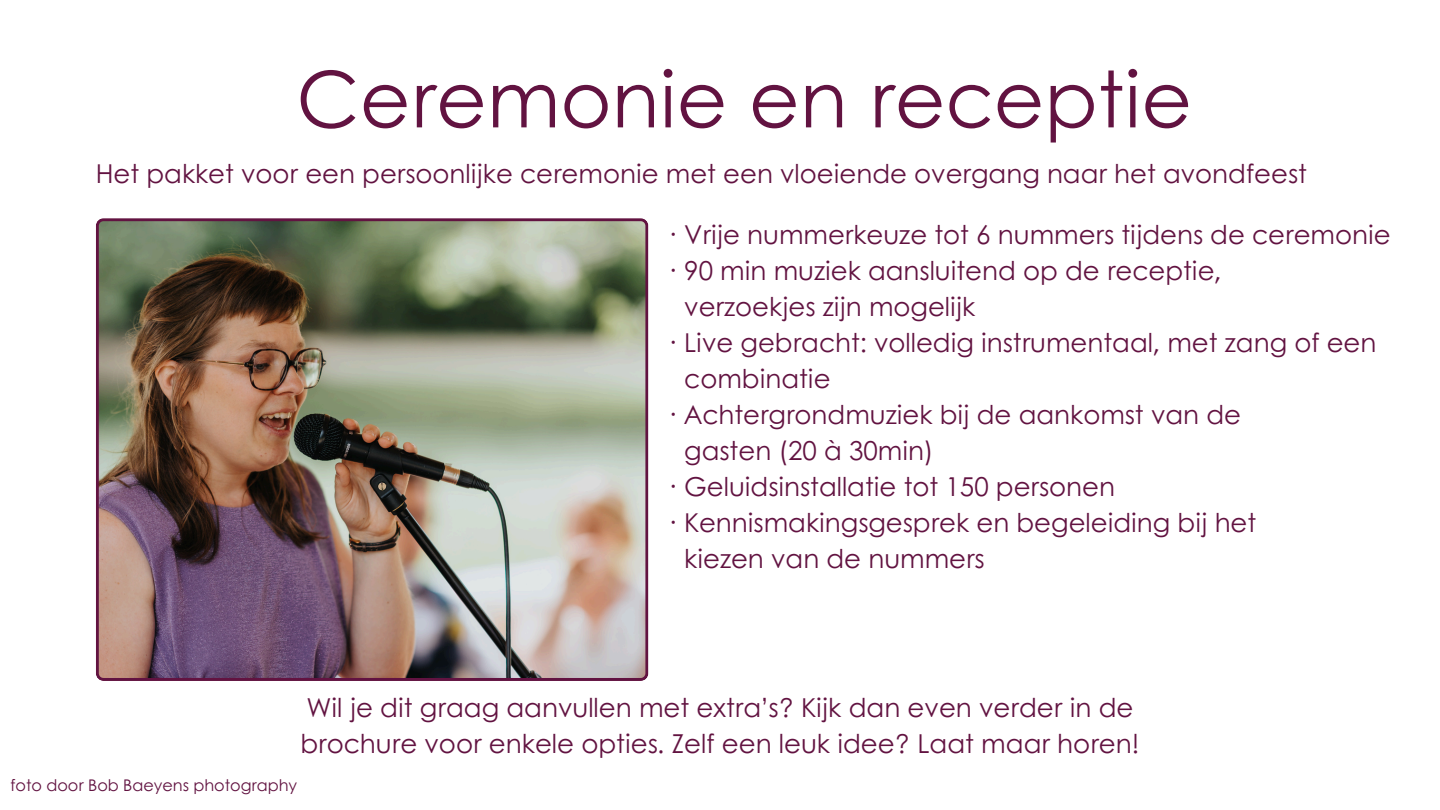
<style>
.page{position:relative;width:1440px;height:810px;background:#fff}
.page>*{position:absolute;margin:0;border:0;box-sizing:border-box;transform-origin:0 0}
.t1{font:78px "Century Gothic";color:#621341}
.t2{font:26.1px/36.1px "Century Gothic";color:#621341}
.t3{font:26px "Century Gothic";color:#621341}
.t4{font:16.1px "Century Gothic";color:#621341}
</style>
<div class="page">
<img style="left:96px;top:218px;width:552px;height:463px">
<p class="t1" style="left:296px;top:40px;width:897px">Ceremonie en receptie</p>
<h2 class="t3" style="left:96px;top:154px;width:1213px">Het pakket voor een persoonlijke ceremonie met een vloeiende overgang naar het avondfeest</h2>
<h2 class="t3" style="left:670px;top:215px;width:722px">· Vrije nummerkeuze tot 6 nummers tijdens de ceremonie</h2>
<h2 class="t3" style="left:670px;top:251px;width:553px">· 90 min muziek aansluitend op de receptie,</h2>
<h2 class="t3" style="left:684px;top:287px;width:293px">verzoekjes zijn mogelijk</h2>
<h2 class="t3" style="left:670px;top:323px;width:708px">· Live gebracht: volledig instrumentaal, met zang of een</h2>
<h2 class="t3" style="left:684px;top:359px;width:148px">combinatie</h2>
<h2 class="t3" style="left:670px;top:395px;width:573px">· Achtergrondmuziek bij de aankomst van de</h2>
<h2 class="t3" style="left:684px;top:431px;width:251px">gasten (20 à 30min)</h2>
<h2 class="t3" style="left:670px;top:467px;width:447px">· Geluidsinstallatie tot 150 personen</h2>
<h2 class="t3" style="left:670px;top:503px;width:588px">· Kennismakingsgesprek en begeleiding bij het</h2>
<h2 class="t3" style="left:684px;top:539px;width:302px">kiezen van de nummers</h2>
<p class="t2" style="left:300px;top:688px;width:841px">Wil je dit graag aanvullen met extra’s? Kijk dan even verder in de brochure voor enkele opties. Zelf een leuk idee? Laat maar horen!</p>
<h2 class="t4" style="left:10px;top:773px;width:288px">foto door Bob Baeyens photography</h2>
</div>
